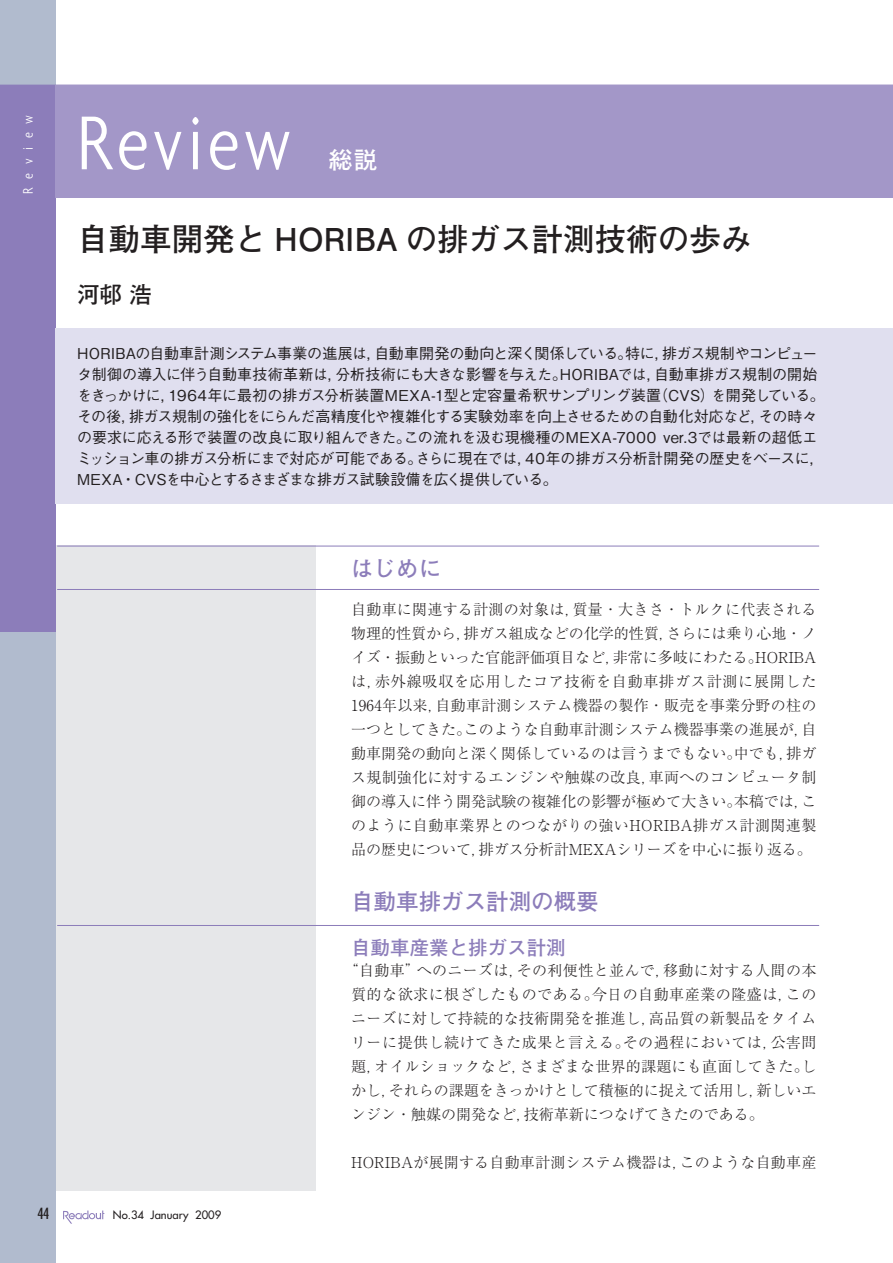
<style>
.page{position:relative;width:893px;height:1263px;background:#fff}
.page>*{position:absolute;margin:0;border:0;box-sizing:border-box;transform-origin:0 0}
.t1{font:300 condensed 82.5px "Agenda";letter-spacing:.05em;color:#fff}
.t2{font:31.5px "Futo Go B101 Pro Bold 90 pv RKSJ H";color:#231f20}
.t3{font:24px "Futo Go B101 Pro Bold 90 pv RKSJ H";color:#fff}
.t4{font:22.5px "Futo Go B101 Pro Bold 90 pv RKSJ H";color:#8c7dba}
.t5{font:22.5px "Futo Go B101 Pro Bold 90 pv RKSJ H";color:#231f20}
.t6{font:19.5px "Futo Go B101 Pro Bold 90 pv RKSJ H";color:#8c7dba}
.t7{font:15px/24px "Ryumin Pro Light 90 pv RKSJ H";color:#231f20;text-align:justify}
.t8{font:15px/21px "Gothic BBB Pro Medium 90 pv RKSJ H";letter-spacing:-.02em;color:#231f20}
.t9{font:300 condensed 15px "Agenda";letter-spacing:.57em;color:#fff}
.t10{font:condensed 15px "Futura";color:#231f20}
.t11{font:11.25px "Futura";color:#231f20}
</style>
<div class="page">
<div style="left:56px;top:545px;width:260px;height:646px;background:#e6e7e9"></div>
<div style="left:0;top:0;width:56px;height:1263px;background:#b1bbce"></div>
<div style="left:0;top:85px;width:56px;height:547px;background:#8c7dba"></div>
<svg style="left:63px;top:1211px;width:41px;height:13px"></svg>
<div style="left:56px;top:85px;width:836px;height:113px;background:#a397c8"></div>
<div style="left:56px;top:329px;width:836px;height:175px;background:#e0dfef"></div>
<hr style="left:57px;top:546px;width:762px;height:1px;background:#8c7dba">
<hr style="left:57px;top:589px;width:762px;height:1px;background:#8c7dba">
<hr style="left:57px;top:925px;width:762px;height:1px;background:#8c7dba">
<p class="t9" style="left:20px;top:194px;width:80px;rotate:-90deg">Review</p>
<h1 class="t1" style="left:77px;top:97px;width:216px">Review</h1>
<h3 class="t3" style="left:328px;top:151px;width:51px">総説</h3>
<h2 class="t2" style="left:77px;top:227px;width:676px">自動車開発と HORIBA の排ガス計測技術の歩み</h2>
<h3 class="t5" style="left:77px;top:286px;width:76px">河邨 浩</h3>
<p class="t8" style="left:77px;top:345px;width:749px">HORIBAの自動車計測システム事業の進展は，自動車開発の動向と深く関係している。特に，排ガス規制やコンピュータ制御の導入に伴う自動車技術革新は，分析技術にも大きな影響を与えた。HORIBAでは，自動車排ガス規制の開始をきっかけに，1964年に最初の排ガス分析装置MEXA-1型と定容量希釈サンプリング装置（CVS）を開発している。その後，排ガス規制の強化をにらんだ高精度化や複雑化する実験効率を向上させるための自動化対応など，その時々の要求に応える形で装置の改良に取り組んできた。この流れを汲む現機種のMEXA-7000 ver.3では最新の超低エミッション車の排ガス分析にまで対応が可能である。さらに現在では，40年の排ガス分析計開発の歴史をベースに，MEXA・CVSを中心とするさまざまな排ガス試験設備を広く提供している。</p>
<h3 class="t4" style="left:351px;top:560px;width:91px">はじめに</h3>
<p class="t7" style="left:351px;top:599px;width:467px">自動車に関連する計測の対象は，質量・大きさ・トルクに代表される物理的性質から，排ガス組成などの化学的性質，さらには乗り心地・ノイズ・振動といった官能評価項目など，非常に多岐にわたる。HORIBAは，赤外線吸収を応用したコア技術を自動車排ガス計測に展開した1964年以来，自動車計測システム機器の製作・販売を事業分野の柱の一つとしてきた。このような自動車計測システム機器事業の進展が，自動車開発の動向と深く関係しているのは言うまでもない。中でも，排ガス規制強化に対するエンジンや触媒の改良，車両へのコンピュータ制御の導入に伴う開発試験の複雑化の影響が極めて大きい。本稿では，このように自動車業界とのつながりの強いHORIBA排ガス計測関連製品の歴史について，排ガス分析計MEXAシリーズを中心に振り返る。</p>
<h3 class="t4" style="left:351px;top:893px;width:249px">自動車排ガス計測の概要</h3>
<h3 class="t6" style="left:351px;top:940px;width:216px">自動車産業と排ガス計測</h3>
<p class="t7" style="left:351px;top:961px;width:467px;text-indent:-7px">“自動車”へのニーズは，その利便性と並んで，移動に対する人間の本質的な欲求に根ざしたものである。今日の自動車産業の隆盛は，このニーズに対して持続的な技術開発を推進し，高品質の新製品をタイムリーに提供し続けてきた成果と言える。その過程においては，公害問題，オイルショックなど，さまざまな世界的課題にも直面してきた。しかし，それらの課題をきっかけとして積極的に捉えて活用し，新しいエンジン・触媒の開発など，技術革新につなげてきたのである。</p>
<p class="t7" style="left:351px;top:1153px;width:466px">HORIBAが展開する自動車計測システム機器は，このような自動車産</p>
<p class="t10" style="left:37px;top:1207px;width:14px">44</p>
<p class="t11" style="left:113px;top:1209px;width:110px">No.34 January 2009</p>
</div>
